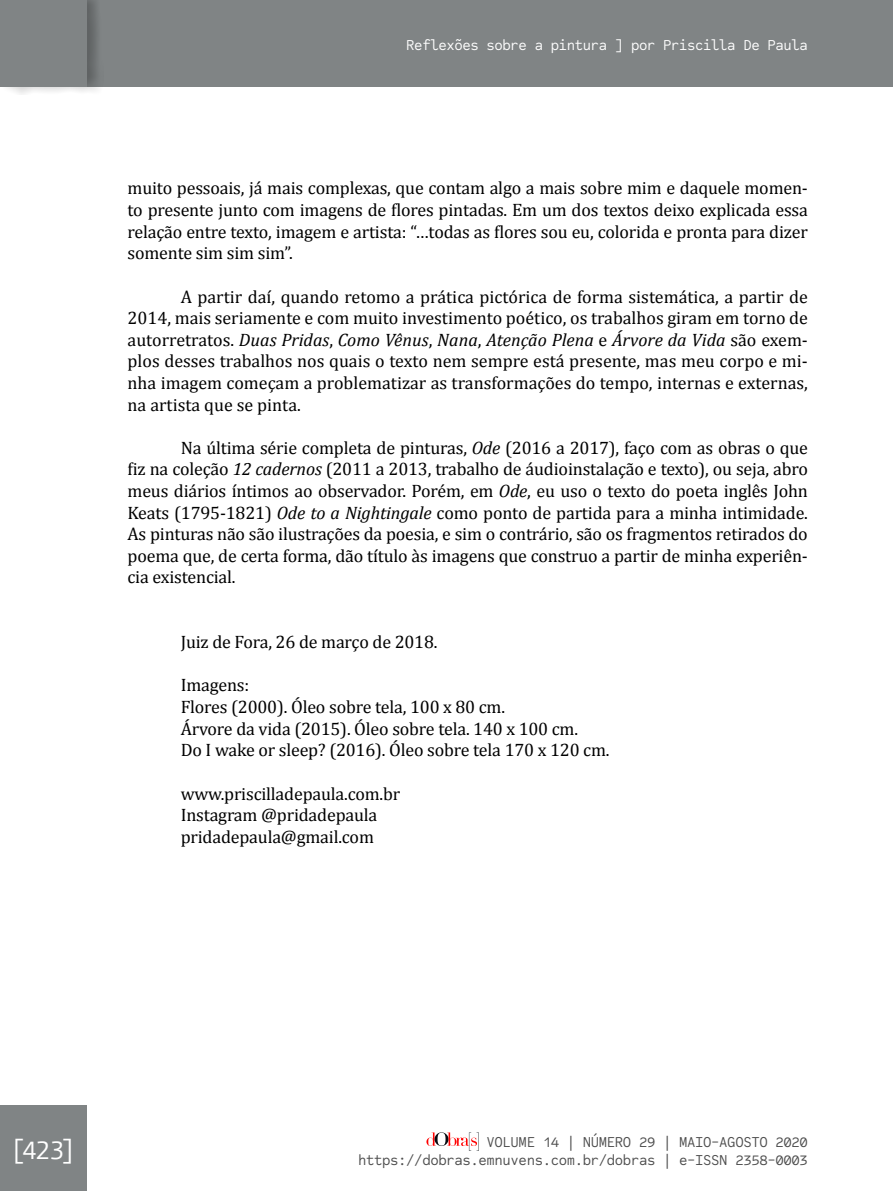
<style>
.page{position:relative;width:893px;height:1191px;background:#fff}
.page>*{position:absolute;margin:0;border:0;box-sizing:border-box;transform-origin:0 0}
.t1{font:27px "Camingo Code";color:#fff}
.t2{font:18px/21.6px "Cambria";letter-spacing:-.01em;color:#000;text-align:justify}
.t3{font:15px/18px "Code Saver";letter-spacing:-.025em;color:#4d4d4d;text-align:right}
.t4{font:15px "Code Saver";letter-spacing:-.025em;color:#fff}
.s1{font-style:italic}
</style>
<div class="page">
<div style="left:0;top:1106px;width:86px;height:85px;background:#808485"></div>
<svg style="left:426px;top:1132px;width:53px;height:18px"></svg>
<div style="left:0;top:0;width:893px;height:86px;background:#808485"></div>
<div style="left:0;top:0;width:103px;height:95px;background:#000;opacity:.25"></div>
<div style="left:0;top:0;width:86px;height:86px;background:#808485"></div>
<p class="t4" style="left:406px;top:36px;width:403px">Reflexões sobre a pintura ] por Priscilla De Paula</p>
<p class="t2" style="left:128px;top:177px;width:682px">muito pessoais, já mais complexas, que contam algo a mais sobre mim e daquele momen&shy;to presente junto com imagens de flores pintadas. Em um dos textos deixo explicada essa relação entre texto, imagem e artista: “…todas as flores sou eu, colorida e pronta para dizer somente sim sim sim”.</p>
<p class="t2" style="left:128px;top:285px;width:682px;text-indent:53px">A partir daí, quando retomo a prática pictórica de forma sistemática, a partir de 2014, mais seriamente e com muito investimento poético, os trabalhos giram em torno de autorretratos. <span class="s1">Duas Pridas</span>, <span class="s1">Como Vênus</span>, <span class="s1">Nana</span>, <span class="s1">Atenção Plena</span> e <span class="s1">Árvore da Vida</span> são exem&shy;plos desses trabalhos nos quais o texto nem sempre está presente, mas meu corpo e mi&shy;nha imagem começam a problematizar as transformações do tempo, internas e externas, na artista que se pinta.</p>
<p class="t2" style="left:128px;top:437px;width:682px;text-indent:53px">Na última série completa de pinturas, <span class="s1">Ode</span> (2016 a 2017), faço com as obras o que fiz na coleção <span class="s1">12 cadernos</span> (2011 a 2013, trabalho de áudioinstalação e texto), ou seja, abro meus diários íntimos ao observador. Porém, em <span class="s1">Ode</span>, eu uso o texto do poeta inglês John Keats (1795-1821) <span class="s1">Ode to a Nightingale</span> como ponto de partida para a minha intimidade.<br>As pinturas não são ilustrações da poesia, e sim o contrário, são os fragmentos retirados do poema que, de certa forma, dão título às imagens que construo a partir de minha experiên&shy;cia existencial.</p>
<p class="t2" style="left:181px;top:631px;width:258px">Juiz de Fora, 26 de março de 2018.</p>
<p class="t2" style="left:181px;top:674px;width:430px;text-align:left">Imagens:<br>Flores (2000). Óleo sobre tela, 100 x 80 cm.<br>Árvore da vida (2015). Óleo sobre tela. 140 x 100 cm.<br>Do I wake or sleep? (2016). Óleo sobre tela 170 x 120 cm.</p>
<p class="t2" style="left:181px;top:782px;width:221px;text-align:left">www.priscilladepaula.com.br<br>Instagram @pridadepaula pridadepaula@gmail.com</p>
<h1 class="t1" style="left:11px;top:1130px;width:66px">[423]</h1>
<p class="t3" style="left:358px;top:1132px;width:451px">VOLUME 14 | NÚMERO 29 | MAIO-AGOSTO 2020 https://dobras.emnuvens.com.br/dobras | e-ISSN 2358-0003</p>
</div>
